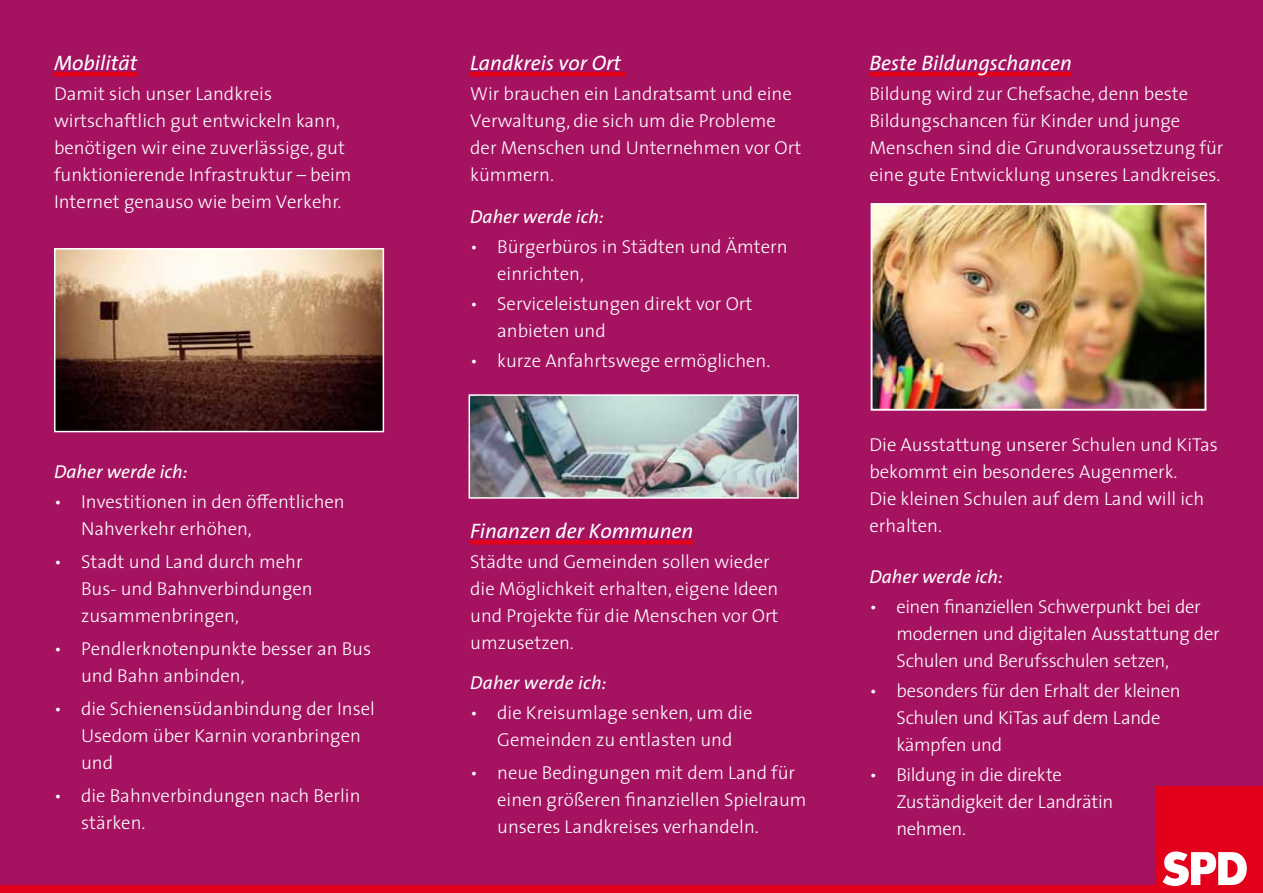
<style>
.page{position:relative;width:1263px;height:893px;background:#a51260}
.page>*{position:absolute;margin:0;border:0;box-sizing:border-box;transform-origin:0 0}
.t1{font:italic 21px "The Sans";color:#fff}
.t2{font:300 18.75px/27px "The Sans";color:#fff}
.t3{font:300 18.75px/27px "The Sans";letter-spacing:-.02em;color:#fff}
.t4{font:italic 18.75px "The Sans";color:#fff}
.t5{font:300 18.75px/27px "The Sans";letter-spacing:-.025em;color:#fff}
</style>
<div class="page">
<div style="left:54px;top:72px;width:84px;height:5px;background:#e2001a"></div>
<div style="left:470px;top:72px;width:156px;height:5px;background:#e2001a"></div>
<div style="left:470px;top:540px;width:223px;height:5px;background:#e2001a"></div>
<div style="left:869px;top:72px;width:203px;height:5px;background:#e2001a"></div>
<div style="left:0;top:885px;width:1157px;height:8px;background:#e2001a"></div>
<img style="left:57px;top:251px;width:324px;height:178px">
<div style="left:54px;top:248px;width:330px;height:184px;border:2px solid #fff"></div>
<img style="left:874px;top:206px;width:329px;height:202px">
<div style="left:871px;top:203px;width:335px;height:208px;border:2px solid #fff"></div>
<img style="left:471px;top:397px;width:325px;height:99px">
<div style="left:468px;top:394px;width:331px;height:105px;border:2px solid #fff"></div>
<div style="left:1156px;top:786px;width:107px;height:107px;background:#e2001a"></div>
<svg style="left:1162px;top:851px;width:85px;height:35px"></svg>
<p class="t1" style="left:54px;top:45px;width:85px">Mobilität</p>
<p class="t2" style="left:54px;top:79px;width:299px">Damit sich unser Landkreis wirtschaftlich gut entwickeln kann, benötigen wir eine zuverlässige, gut funktionierende Infrastruktur – beim Internet genauso wie beim Verkehr.</p>
<p class="t4" style="left:54px;top:456px;width:135px">Daher werde ich:</p>
<p class="t2" style="left:81px;top:487px;width:265px;text-indent:-27px">• Investitionen in den öffentlichen<br>Nahverkehr erhöhen,</p>
<p class="t2" style="left:81px;top:547px;width:233px;text-indent:-27px">• Stadt und Land durch mehr<br>Bus- und Bahnverbindungen zusammenbringen,</p>
<p class="t2" style="left:81px;top:634px;width:292px;text-indent:-27px">• Pendlerknotenpunkte besser an Bus und Bahn anbinden,</p>
<p class="t2" style="left:81px;top:694px;width:295px;text-indent:-27px">• die Schienensüdanbindung der Insel<br>Usedom über Karnin voranbringen und</p>
<p class="t2" style="left:81px;top:781px;width:281px;text-indent:-27px">• die Bahnverbindungen nach Berlin stärken.</p>
<p class="t1" style="left:470px;top:45px;width:153px">Landkreis vor Ort</p>
<p class="t2" style="left:470px;top:79px;width:333px">Wir brauchen ein Landratsamt und eine<br>Verwaltung, die sich um die Probleme der Menschen und Unternehmen vor Ort kümmern.</p>
<p class="t4" style="left:470px;top:201px;width:135px">Daher werde ich:</p>
<p class="t2" style="left:497px;top:232px;width:292px;text-indent:-27px">• Bürgerbüros in Städten und Ämtern einrichten,</p>
<p class="t2" style="left:497px;top:289px;width:257px;text-indent:-27px">• Serviceleistungen direkt vor Ort anbieten und</p>
<p class="t2" style="left:470px;top:346px;width:302px">• kurze Anfahrtswege ermöglichen.</p>
<p class="t1" style="left:470px;top:513px;width:225px">Finanzen der Kommunen</p>
<p class="t2" style="left:470px;top:547px;width:310px">Städte und Gemeinden sollen wieder die Möglichkeit erhalten, eigene Ideen und Projekte für die Menschen vor Ort umzusetzen.</p>
<p class="t4" style="left:470px;top:667px;width:138px">Daher werde ich:</p>
<p class="t2" style="left:470px;top:699px;width:284px;text-align:center">• die Kreisumlage senken, um die<br>Gemeinden zu entlasten und</p>
<p class="t2" style="left:497px;top:759px;width:311px;text-indent:-27px">• neue Bedingungen mit dem Land für einen größeren finanziellen Spielraum unseres Landkreises verhandeln.</p>
<p class="t1" style="left:869px;top:45px;width:204px">Beste Bildungschancen</p>
<p class="t2" style="left:869px;top:79px;width:356px">Bildung wird zur Chefsache, denn beste Bildungschancen für Kinder und junge Menschen sind die Grundvoraussetzung für eine gute Entwicklung unseres Landkreises.</p>
<p class="t2" style="left:869px;top:430px;width:350px">Die Ausstattung unserer Schulen und KiTas bekommt ein besonderes Augenmerk.<br>Die kleinen Schulen auf dem Land will ich erhalten.</p>
<p class="t4" style="left:869px;top:561px;width:135px">Daher werde ich:</p>
<p class="t3" style="left:896px;top:592px;width:325px;text-indent:-27px">• einen finanziellen Schwerpunkt bei der modernen und digitalen Ausstattung der<br>Schulen und Berufsschulen setzen,</p>
<p class="t2" style="left:896px;top:676px;width:286px;text-indent:-27px">• besonders für den Erhalt der kleinen<br>Schulen und KiTas auf dem Lande kämpfen und</p>
<p class="t5" style="left:896px;top:760px;width:218px;text-indent:-27px">• Bildung in die direkte<br>Zuständigkeit der Landrätin nehmen.</p>
</div>
